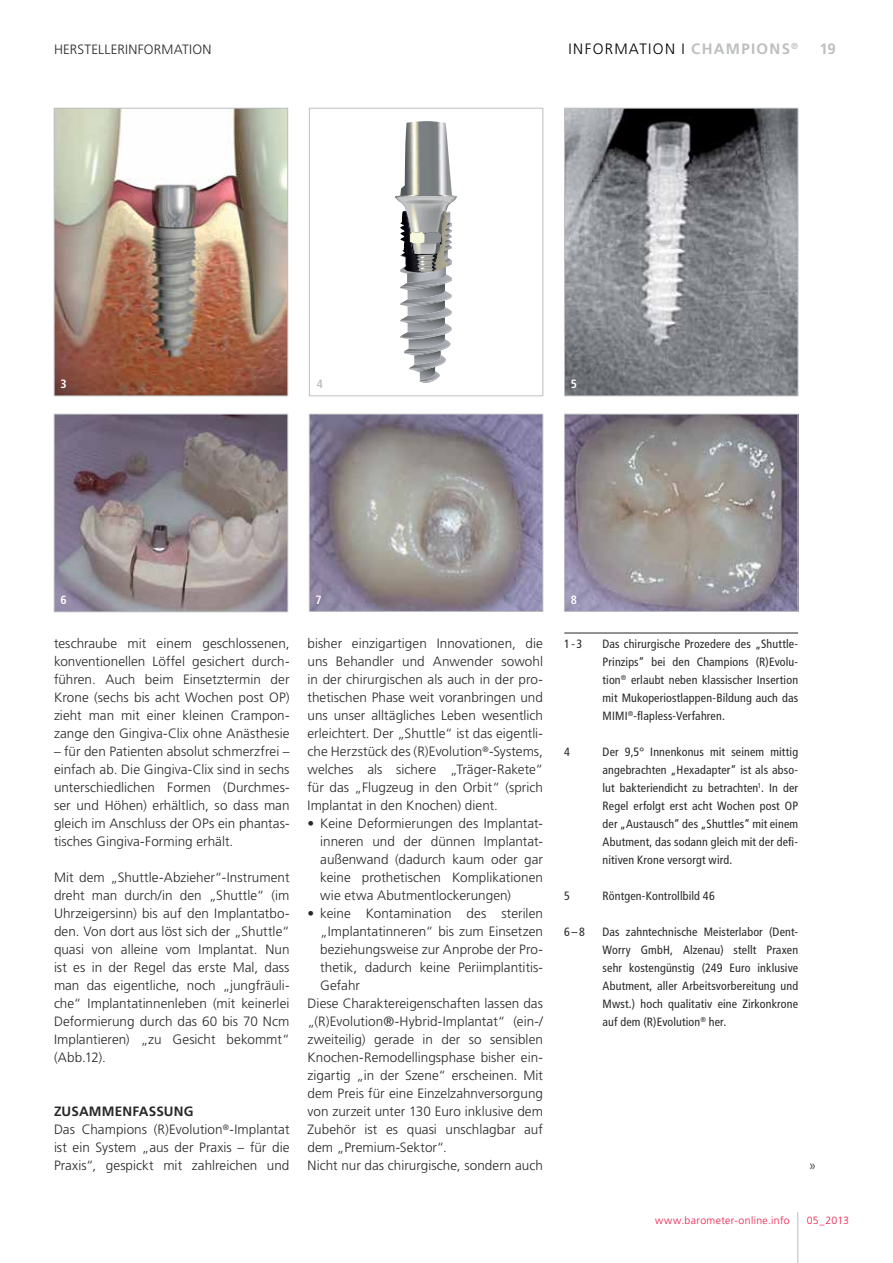
<style>
.page{position:relative;width:893px;height:1263px;background:#fff}
.page>*{position:absolute;margin:0;border:0;box-sizing:border-box;transform-origin:0 0}
.t1{font:300 15px "Frutiger LT Std";letter-spacing:.085em;color:#000}
.t2{font:700 15px "Frutiger LT Std";color:#bcbec0}
.t3{font:300 13.5px/18px "Frutiger LT Std";letter-spacing:.005em;color:#292829;text-align:justify}
.t4{font:condensed 12px/18px "Frutiger LT Std";letter-spacing:.015em;color:#292829;text-align:justify}
.t5{font:700 condensed 12px "Frutiger LT Std";color:#fff}
.t6{font:700 condensed 12px "Frutiger LT Std";color:#bcbec0}
.t7{font:300 10.5px "Frutiger LT Std";letter-spacing:.035em;color:#ed1846}
.t8{font:700 8.7px "Frutiger LT Std";color:#bcbec0}
.s1{font-weight:700;color:#bcbec0}
.s2{font-weight:700}
</style>
<div class="page">
<hr style="left:797px;top:1212px;width:1px;height:51px;background:#bcbec0">
<img style="left:56px;top:110px;width:230px;height:284px">
<div style="left:54px;top:108px;width:234px;height:288px;border:1px solid #bcbec0"></div>
<svg style="left:395px;top:121px;width:62px;height:262px"></svg>
<div style="left:309px;top:108px;width:234px;height:288px;border:1px solid #bcbec0"></div>
<img style="left:566px;top:110px;width:230px;height:284px">
<div style="left:564px;top:108px;width:234px;height:288px;border:1px solid #bcbec0"></div>
<hr style="left:564px;top:633px;width:234px;height:1px;background:#292829">
<img style="left:566px;top:416px;width:230px;height:194px">
<div style="left:564px;top:414px;width:234px;height:198px;border:1px solid #bcbec0"></div>
<img style="left:56px;top:416px;width:230px;height:194px">
<div style="left:54px;top:414px;width:234px;height:198px;border:1px solid #bcbec0"></div>
<img style="left:311px;top:416px;width:230px;height:194px">
<div style="left:309px;top:414px;width:234px;height:198px;border:1px solid #bcbec0"></div>
<p class="t3" style="left:54px;top:41px;width:84px">HERSTELLERINFORMAT</p>
<p class="t3" style="left:189px;top:41px;width:13px">ION</p>
<p class="t8" style="left:791px;top:41px;width:8px">®</p>
<p class="t1" style="left:569px;top:40px;width:223px">Information I <span class="s1">CHAMPIONS</span></p>
<p class="t2" style="left:819px;top:40px;width:18px">19</p>
<p class="t5" style="left:60px;top:377px;width:8px">3</p>
<p class="t6" style="left:317px;top:377px;width:8px">4</p>
<p class="t5" style="left:571px;top:377px;width:8px">5</p>
<p class="t5" style="left:60px;top:593px;width:8px">6</p>
<p class="t5" style="left:315px;top:593px;width:8px">7</p>
<p class="t5" style="left:571px;top:593px;width:8px">8</p>
<p class="t3" style="left:54px;top:635px;width:237px">teschraube mit einem geschlossenen, konventionellen Löffel gesichert durch&shy;führen. Auch beim Einsetztermin der Krone (sechs bis acht Wochen post OP) zieht man mit einer kleinen Crampon&shy;zange den Gingiva-Clix ohne Anästhesie</p>
<p class="t3" style="left:54px;top:743px;width:237px">– für den Patienten absolut schmerzfrei – einfach ab. Die Gingiva-Clix sind in sechs unterschiedlichen Formen (Durchmes&shy;ser und Höhen) erhältlich, so dass man gleich im Anschluss der OPs ein phantas&shy;tisches Gingiva-Forming erhält.</p>
<p class="t3" style="left:54px;top:868px;width:237px">Mit dem „Shuttle‐Abzieher“-Instrument dreht man durch/in den „Shuttle“ (im Uhrzeigersinn) bis auf den Implantatbo&shy;den. Von dort aus löst sich der „Shuttle“ quasi von alleine vom Implantat. Nun ist es in der Regel das erste Mal, dass man das eigentliche, noch „jungfräuli&shy;che“ Implantatinnenleben (mit keinerlei Deformierung durch das 60 bis 70 Ncm Implantieren) „zu Gesicht bekommt“ (Abb.12).</p>
<p class="t3" style="left:54px;top:1102px;width:237px;text-align:left"><span class="s2">ZUSAMMENFASSUNG<br></span>Das Champions (R)Evolution<sup>®</sup>-Implantat ist ein System „aus der Praxis – für die Praxis“, gespickt mit zahlreichen und</p>
<p class="t3" style="left:307px;top:635px;width:237px">bisher einzigartigen Innovationen, die uns Behandler und Anwender sowohl in der chirurgischen als auch in der pro&shy;thetischen Phase weit voranbringen und uns unser alltägliches Leben wesentlich erleichtert. Der „Shuttle“ ist das eigentli&shy;che Herzstück des (R)Evolution<sup>®</sup>‐Systems, welches als sichere „Träger‐Rakete“ für das „Flugzeug in den Orbit“ (sprich Implantat in den Knochen) dient.</p>
<p class="t3" style="left:320px;top:815px;width:224px;text-indent:-13px">• Keine Deformierungen des Implantat&shy;inneren und der dünnen Implantat&shy;außenwand (dadurch kaum oder gar keine prothetischen Komplikationen wie etwa Abutmentlockerungen)</p>
<p class="t3" style="left:307px;top:904px;width:237px">• keine Kontamination des sterilen</p>
<p class="t3" style="left:320px;top:922px;width:224px">„Implantatinneren“ bis zum Einsetzen</p>
<p class="t3" style="left:320px;top:940px;width:224px">beziehungsweise zur Anprobe der Pro-</p>
<p class="t3" style="left:320px;top:958px;width:224px">thetik, dadurch keine Periimplantitis-</p>
<p class="t3" style="left:320px;top:976px;width:41px">Gefahr</p>
<p class="t3" style="left:307px;top:994px;width:237px">Diese Charaktereigenschaften lassen das</p>
<p class="t3" style="left:307px;top:1012px;width:237px">„(R)Evolution®-Hybrid-Implantat“ (ein-/</p>
<p class="t3" style="left:307px;top:1030px;width:237px">zweiteilig) gerade in der so sensiblen</p>
<p class="t3" style="left:307px;top:1048px;width:237px">Knochen-Remodellingsphase bisher ein-</p>
<p class="t3" style="left:307px;top:1066px;width:237px">zigartig „in der Szene“ erscheinen. Mit</p>
<p class="t3" style="left:307px;top:1084px;width:237px">dem Preis für eine Einzelzahnversorgung</p>
<p class="t3" style="left:307px;top:1102px;width:237px">von zurzeit unter 130 Euro inklusive dem</p>
<p class="t3" style="left:307px;top:1120px;width:237px">Zubehör ist es quasi unschlagbar auf</p>
<p class="t3" style="left:307px;top:1138px;width:141px">dem „Premium-Sektor“.</p>
<p class="t3" style="left:307px;top:1156px;width:237px">Nicht nur das chirurgische, sondern auch</p>
<p class="t4" style="left:564px;top:635px;width:20px">1-3</p>
<p class="t4" style="left:603px;top:635px;width:197px">Das chirurgische Prozedere des „Shuttle-Prinzips“ bei den Champions (R)Evolu&shy;tion<sup>®</sup> erlaubt neben klassischer Insertion mit Mukoperiostlappen-Bildung auch das MIMI<sup>®</sup>-flapless-Verfahren.</p>
<p class="t4" style="left:564px;top:743px;width:7px">4</p>
<p class="t4" style="left:603px;top:743px;width:197px">Der 9,5° Innenkonus mit seinem mittig angebrachten „Hexadapter“ ist als abso&shy;lut bakteriendicht zu betrachten<sup>1</sup>. In der Regel erfolgt erst acht Wochen post OP der „Austausch“ des „Shuttles“ mit einem Abutment, das sodann gleich mit der defi&shy;nitiven Krone versorgt wird.</p>
<p class="t4" style="left:564px;top:887px;width:7px">5</p>
<p class="t4" style="left:603px;top:887px;width:114px">Röntgen-Kontrollbild 46</p>
<p class="t4" style="left:564px;top:923px;width:22px">6–8</p>
<p class="t4" style="left:603px;top:923px;width:197px">Das zahntechnische Meisterlabor (Dent-Worry GmbH, Alzenau) stellt Praxen sehr kostengünstig (249 Euro inklusive Abutment, aller Arbeitsvorbereitung und Mwst.) hoch qualitativ eine Zirkonkrone auf dem (R)Evolution<sup>®</sup> her.</p>
<p class="t3" style="left:809px;top:1157px;width:9px">»</p>
<p class="t7" style="left:655px;top:1214px;width:136px">www.barometer-online.info</p>
<p class="t7" style="left:807px;top:1214px;width:44px">05_2013</p>
</div>
